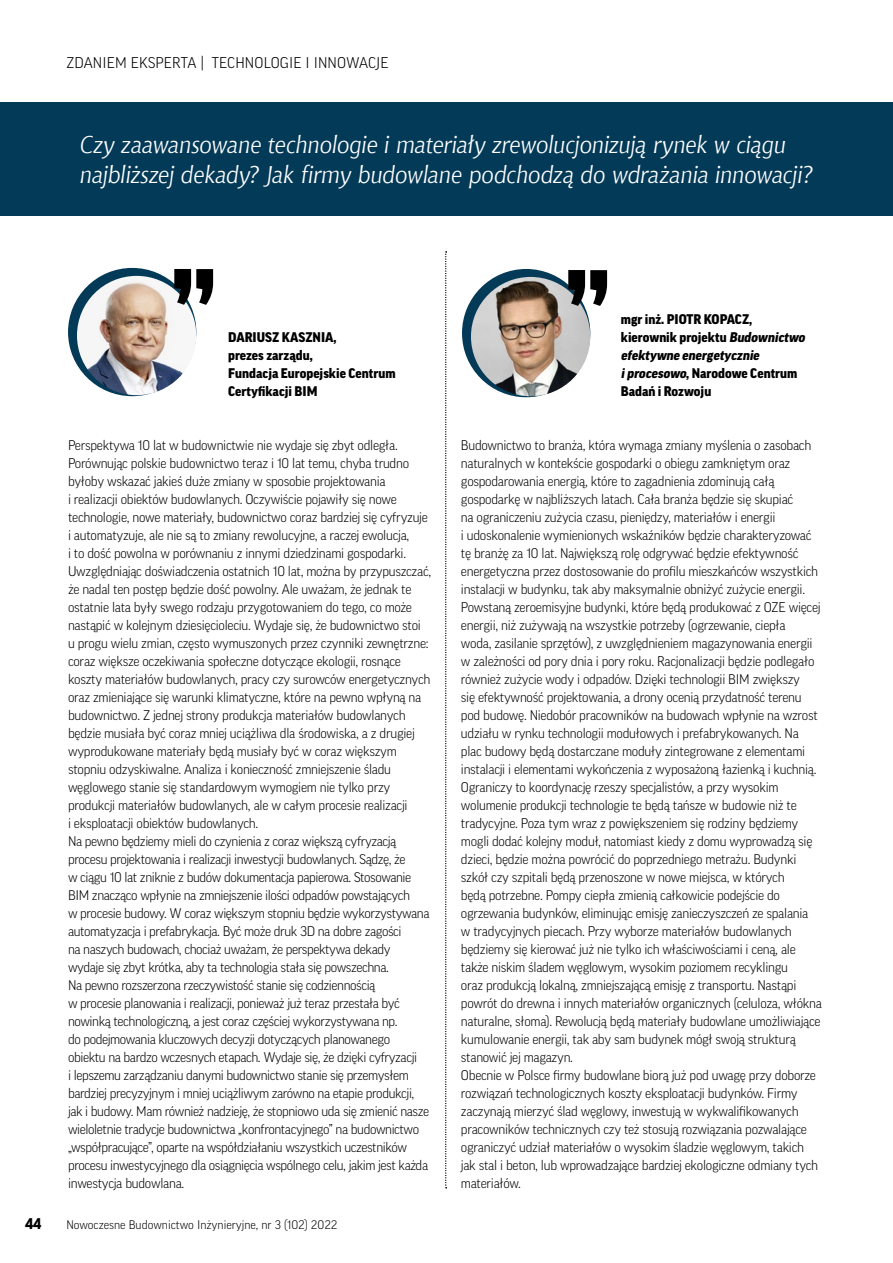
<style>
.page{position:relative;width:893px;height:1263px;background:#fff}
.page>*{position:absolute;margin:0;border:0;box-sizing:border-box;transform-origin:0 0}
.pytania{font:italic 24px/30px "Chianti EU";letter-spacing:-.01em;color:#fff;text-align:center}
.t1{font:300 15px "Good Pro";letter-spacing:.01em;color:#000}
.t2{font:900 15px "Good Pro";color:#000}
.kapsula{font:300 13.5px/18px "Good Pro";letter-spacing:-.02em;color:#000}
.kapsula_autor{font:900 13.5px/18px "Good Pro";color:#000}
.t3{font:300 12px "Good Pro";color:#000}
.s1{font-style:italic}
</style>
<div class="page">
<div style="left:462px;top:269px;width:128px;height:128px;background:#033a57;border-radius:50%"></div>
<img style="left:471px;top:277px;width:119px;height:119px;border-radius:60px">
<svg style="left:568px;top:270px;width:39px;height:36px"></svg>
<div style="left:68px;top:268px;width:128px;height:128px;background:#033a57;border-radius:50%"></div>
<img style="left:77px;top:276px;width:119px;height:119px;border-radius:60px">
<svg style="left:174px;top:269px;width:39px;height:36px"></svg>
<svg style="left:445px;top:252px;width:2px;height:936px"></svg>
<div style="left:0;top:102px;width:893px;height:114px;background:#033a57"></div>
<p class="t1" style="left:66px;top:54px;width:324px">ZDANIEM EKSPERTA | TECHNOLOGIE I INNOWACJE</p>
<p class="pytania" style="left:80px;top:129px;width:725px">m jest budownictwo przyjazne dla środowiska? W jaki sposób branża budowlana może zmniejszyć wpływ projektów budowlanych n środowisko?</p>
<p class="pytania" style="left:80px;top:129px;width:735px;text-align:left">Czy zaawansowane technologie i materiały zrewolucjonizują rynek w ciągu najbliższej dekady? Jak firmy budowlane podchodzą do wdrażania innowacji?</p>
<p class="kapsula_autor" style="left:228px;top:328px;width:169px">DARIUSZ KASZNIA,<br>prezes zarządu,<br>Fundacja Europejskie Centrum<br>Certyfikacji BIM</p>
<p class="kapsula_autor" style="left:621px;top:310px;width:188px">mgr inż. PIOTR KOPACZ, kierownik projektu <span class="s1">Budownictwo efektywne energetycznie iprocesowo</span>, Narodowe Centrum<br>Badań i Rozwoju</p>
<p class="kapsula" style="left:68px;top:436px;width:365px">Perspektywa 10 lat w budownictwie nie wydaje się zbyt odległa.<br>Porównując polskie budownictwo teraz i 10 lat temu, chyba trudno byłoby wskazać jakieś duże zmiany w sposobie projektowania<br>i realizacji obiektów budowlanych. Oczywiście pojawiły się nowe technologie, nowe materiały, budownictwo coraz bardziej się cyfryzuje i automatyzuje, ale nie są to zmiany rewolucyjne, a raczej ewolucja,<br>i to dość powolna w porównaniu z innymi dziedzinami gospodarki.<br>Uwzględniając doświadczenia ostatnich 10 lat, można by przypuszczać, że nadal ten postęp będzie dość powolny. Ale uważam, że jednak te ostatnie lata były swego rodzaju przygotowaniem do tego, co może nastąpić w kolejnym dziesięcioleciu. Wydaje się, że budownictwo stoi<br>u progu wielu zmian, często wymuszonych przez czynniki zewnętrzne: coraz większe oczekiwania społeczne dotyczące ekologii, rosnące koszty materiałów budowlanych, pracy czy surowców energetycznych oraz zmieniające się warunki klimatyczne, które na pewno wpłyną na budownictwo. Z jednej strony produkcja materiałów budowlanych będzie musiała być coraz mniej uciążliwa dla środowiska, a z drugiej wyprodukowane materiały będą musiały być w coraz większym stopniu odzyskiwalne. Analiza i konieczność zmniejszenie śladu węglowego stanie się standardowym wymogiem nie tylko przy produkcji materiałów budowlanych, ale w całym procesie realizacji<br>i eksploatacji obiektów budowlanych.<br>Na pewno będziemy mieli do czynienia z coraz większą cyfryzacją procesu projektowania i realizacji inwestycji budowlanych. Sądzę, że<br>w ciągu 10 lat zniknie z budów dokumentacja papierowa. Stosowanie BIM znacząco wpłynie na zmniejszenie ilości odpadów powstających<br>w procesie budowy. W coraz większym stopniu będzie wykorzystywana automatyzacja i prefabrykacja. Być może druk 3D na dobre zagości<br>na naszych budowach, chociaż uważam, że perspektywa dekady<br>wydaje się zbyt krótka, aby ta technologia stała się powszechna.<br>Na pewno rozszerzona rzeczywistość stanie się codziennością<br>w procesie planowania i realizacji, ponieważ już teraz przestała być nowinką technologiczną, a jest coraz częściej wykorzystywana np.<br>do podejmowania kluczowych decyzji dotyczących planowanego<br>obiektu na bardzo wczesnych etapach. Wydaje się, że dzięki cyfryzacji<br>i lepszemu zarządzaniu danymi budownictwo stanie się przemysłem bardziej precyzyjnym i mniej uciążliwym zarówno na etapie produkcji, jak i budowy. Mam również nadzieję, że stopniowo uda się zmienić nasze wieloletnie tradycje budownictwa „konfrontacyjnego” na budownictwo „współpracujące”, oparte na współdziałaniu wszystkich uczestników procesu inwestycyjnego dla osiągnięcia wspólnego celu, jakim jest każda inwestycja budowlana.</p>
<p class="kapsula" style="left:461px;top:436px;width:362px">Budownictwo to branża, która wymaga zmiany myślenia o zasobach naturalnych w kontekście gospodarki o obiegu zamkniętym oraz gospodarowania energią, które to zagadnienia zdominują całą gospodarkę w najbliższych latach. Cała branża będzie się skupiać<br>na ograniczeniu zużycia czasu, pieniędzy, materiałów i energii<br>i udoskonalenie wymienionych wskaźników będzie charakteryzować tę branżę za 10 lat. Największą rolę odgrywać będzie efektywność energetyczna przez dostosowanie do profilu mieszkańców wszystkich instalacji w budynku, tak aby maksymalnie obniżyć zużycie energii.<br>Powstaną zeroemisyjne budynki, które będą produkować z OZE więcej energii, niż zużywają na wszystkie potrzeby (ogrzewanie, ciepła<br>woda, zasilanie sprzętów), z uwzględnieniem magazynowania energii w zależności od pory dnia i pory roku. Racjonalizacji będzie podlegało również zużycie wody i odpadów. Dzięki technologii BIM zwiększy<br>się efektywność projektowania, a drony ocenią przydatność terenu pod budowę. Niedobór pracowników na budowach wpłynie na wzrost udziału w rynku technologii modułowych i prefabrykowanych. Na plac budowy będą dostarczane moduły zintegrowane z elementami instalacji i elementami wykończenia z wyposażoną łazienką i kuchnią.<br>Ograniczy to koordynację rzeszy specjalistów, a przy wysokim wolumenie produkcji technologie te będą tańsze w budowie niż te tradycyjne. Poza tym wraz z powiększeniem się rodziny będziemy mogli dodać kolejny moduł, natomiast kiedy z domu wyprowadzą się dzieci, będzie można powrócić do poprzedniego metrażu. Budynki szkół czy szpitali będą przenoszone w nowe miejsca, w których<br>będą potrzebne. Pompy ciepła zmienią całkowicie podejście do ogrzewania budynków, eliminując emisję zanieczyszczeń ze spalania<br>w tradycyjnych piecach. Przy wyborze materiałów budowlanych będziemy się kierować już nie tylko ich właściwościami i ceną, ale także niskim śladem węglowym, wysokim poziomem recyklingu<br>oraz produkcją lokalną, zmniejszającą emisję z transportu. Nastąpi powrót do drewna i innych materiałów organicznych (celuloza, włókna naturalne, słoma). Rewolucją będą materiały budowlane umożliwiające kumulowanie energii, tak aby sam budynek mógł swoją strukturą stanowić jej magazyn.<br>Obecnie w Polsce firmy budowlane biorą już pod uwagę przy doborze rozwiązań technologicznych koszty eksploatacji budynków. Firmy zaczynają mierzyć ślad węglowy, inwestują w wykwalifikowanych pracowników technicznych czy też stosują rozwiązania pozwalające ograniczyć udział materiałów o wysokim śladzie węglowym, takich jak stal i beton, lub wprowadzające bardziej ekologiczne odmiany tych materiałów.</p>
<p class="t2" style="left:25px;top:1215px;width:17px">44</p>
<p class="t3" style="left:66px;top:1218px;width:273px">Nowoczesne Budownictwo Inżynieryjne, nr 3 (102) 2022</p>
</div>
